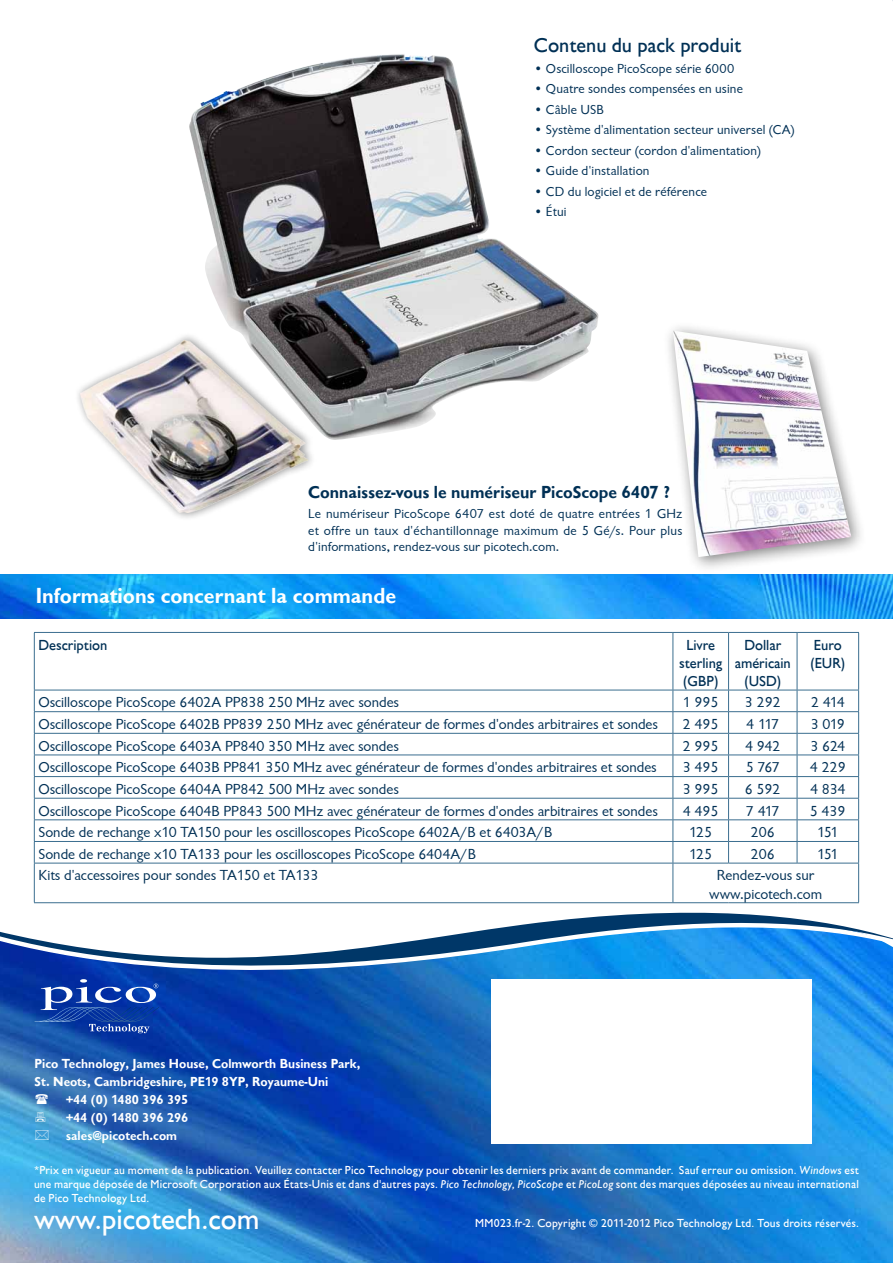
<style>
.page{position:relative;width:893px;height:1263px;background:#fff}
.page>*{position:absolute;margin:0;border:0;box-sizing:border-box;transform-origin:0 0}
.t1{font:500 30px "Chantilly";color:#fff}
.t2{font:700 22.5px "Chantilly";color:#fff}
.t3{font:500 21px "Chantilly";color:#003055}
.t4{font:700 18px "Chantilly";letter-spacing:.005em;color:#003055}
.t5{font:15px/18px "Chantilly";color:#003055;text-align:center}
.t6{font:500 15px/18px "Chantilly";color:#003055;text-align:center}
.t7{font:13.5px/16.2px "Chantilly";letter-spacing:.01em;color:#003055;text-align:justify}
.t8{font:700 13.5px "Chantilly";color:#fff}
.t9{font:500 12px/14.4px "Chantilly";letter-spacing:.015em;color:#fff;text-align:justify}
.s1{font-style:italic}
</style>
<div class="page">
<img style="left:189px;top:54px;width:410px;height:386px">
<img style="left:0;top:574px;width:869px;height:689px">
<svg style="left:0;top:769px;width:869px;height:110px"></svg>
<div style="left:492px;top:979px;width:320px;height:165px;background:#fff"></div>
<svg style="left:35px;top:1004px;width:124px;height:29px;background:#1948a8"></svg>
<svg style="left:0;top:1000px;width:869px;height:4px"></svg>
<svg style="left:0;top:879px;width:869px;height:121px"></svg>
<div style="left:663px;top:320px;width:204px;height:254px;background:#000;opacity:.5"></div>
<img style="left:673px;top:331px;width:178px;height:226px">
<svg style="left:869px;top:0;width:24px;height:1263px"></svg>
<div style="left:0;top:619px;width:892px;height:150px;background:#fff"></div>
<hr style="left:34px;top:633px;width:1px;height:57px;background:#3b6e8f">
<hr style="left:34px;top:632px;width:639px;height:1px;background:#3b6e8f">
<hr style="left:673px;top:633px;width:1px;height:57px;background:#3b6e8f">
<hr style="left:673px;top:632px;width:56px;height:1px;background:#3b6e8f">
<hr style="left:728px;top:633px;width:1px;height:57px;background:#3b6e8f">
<hr style="left:729px;top:632px;width:68px;height:1px;background:#3b6e8f">
<hr style="left:797px;top:633px;width:1px;height:57px;background:#3b6e8f">
<hr style="left:858px;top:633px;width:1px;height:57px;background:#3b6e8f">
<hr style="left:797px;top:632px;width:62px;height:1px;background:#3b6e8f">
<hr style="left:34px;top:690px;width:639px;height:1px;background:#3b6e8f">
<hr style="left:673px;top:690px;width:56px;height:1px;background:#3b6e8f">
<hr style="left:729px;top:690px;width:68px;height:1px;background:#3b6e8f">
<hr style="left:797px;top:690px;width:62px;height:1px;background:#3b6e8f">
<hr style="left:34px;top:711px;width:639px;height:1px;background:#3b6e8f">
<hr style="left:673px;top:711px;width:56px;height:1px;background:#3b6e8f">
<hr style="left:729px;top:711px;width:68px;height:1px;background:#3b6e8f">
<hr style="left:797px;top:711px;width:62px;height:1px;background:#3b6e8f">
<hr style="left:34px;top:733px;width:639px;height:1px;background:#3b6e8f">
<hr style="left:673px;top:733px;width:56px;height:1px;background:#3b6e8f">
<hr style="left:729px;top:733px;width:68px;height:1px;background:#3b6e8f">
<hr style="left:797px;top:733px;width:62px;height:1px;background:#3b6e8f">
<hr style="left:34px;top:755px;width:639px;height:1px;background:#3b6e8f">
<hr style="left:673px;top:755px;width:56px;height:1px;background:#3b6e8f">
<hr style="left:729px;top:755px;width:68px;height:1px;background:#3b6e8f">
<hr style="left:797px;top:755px;width:62px;height:1px;background:#3b6e8f">
<hr style="left:34px;top:776px;width:639px;height:1px;background:#3b6e8f">
<hr style="left:673px;top:776px;width:56px;height:1px;background:#3b6e8f">
<hr style="left:729px;top:776px;width:68px;height:1px;background:#3b6e8f">
<hr style="left:797px;top:776px;width:62px;height:1px;background:#3b6e8f">
<hr style="left:34px;top:798px;width:639px;height:1px;background:#3b6e8f">
<hr style="left:673px;top:798px;width:56px;height:1px;background:#3b6e8f">
<hr style="left:729px;top:798px;width:68px;height:1px;background:#3b6e8f">
<hr style="left:797px;top:798px;width:62px;height:1px;background:#3b6e8f">
<hr style="left:34px;top:819px;width:639px;height:1px;background:#3b6e8f">
<hr style="left:673px;top:819px;width:56px;height:1px;background:#3b6e8f">
<hr style="left:729px;top:819px;width:68px;height:1px;background:#3b6e8f">
<hr style="left:797px;top:819px;width:62px;height:1px;background:#3b6e8f">
<svg style="left:34px;top:690px;width:1px;height:173px"></svg>
<hr style="left:34px;top:841px;width:639px;height:1px;background:#3b6e8f">
<svg style="left:673px;top:690px;width:1px;height:173px"></svg>
<hr style="left:673px;top:841px;width:56px;height:1px;background:#3b6e8f">
<svg style="left:728px;top:690px;width:1px;height:173px"></svg>
<hr style="left:729px;top:841px;width:68px;height:1px;background:#3b6e8f">
<svg style="left:797px;top:690px;width:1px;height:173px"></svg>
<svg style="left:858px;top:690px;width:1px;height:173px"></svg>
<hr style="left:797px;top:841px;width:62px;height:1px;background:#3b6e8f">
<hr style="left:34px;top:863px;width:1px;height:39px;background:#3b6e8f">
<hr style="left:34px;top:863px;width:639px;height:1px;background:#3b6e8f">
<hr style="left:34px;top:902px;width:639px;height:1px;background:#3b6e8f">
<hr style="left:673px;top:863px;width:1px;height:39px;background:#3b6e8f">
<hr style="left:858px;top:863px;width:1px;height:39px;background:#3b6e8f">
<hr style="left:673px;top:863px;width:56px;height:1px;background:#3b6e8f">
<hr style="left:729px;top:863px;width:68px;height:1px;background:#3b6e8f">
<hr style="left:797px;top:863px;width:62px;height:1px;background:#3b6e8f">
<hr style="left:673px;top:902px;width:56px;height:1px;background:#3b6e8f">
<hr style="left:729px;top:902px;width:68px;height:1px;background:#3b6e8f">
<hr style="left:797px;top:902px;width:62px;height:1px;background:#3b6e8f">
<div style="left:74px;top:332px;width:243px;height:189px;background:#000;opacity:.5"></div>
<img style="left:81px;top:340px;width:226px;height:172px">
<svg style="left:36px;top:1093px;width:12px;height:11px"></svg>
<svg style="left:36px;top:1112px;width:10px;height:10px"></svg>
<svg style="left:36px;top:1130px;width:13px;height:10px"></svg>
<h3 class="t3" style="left:534px;top:34px;width:209px">Contenu du pack produit</h3>
<p class="t7" style="left:534px;top:60px;width:202px">• Oscilloscope PicoScope série 6000</p>
<p class="t7" style="left:534px;top:81px;width:210px">• Quatre sondes compensées en usine</p>
<p class="t7" style="left:534px;top:101px;width:71px">• Câble USB</p>
<p class="t7" style="left:534px;top:122px;width:262px">• Système d'alimentation secteur universel (CA)</p>
<p class="t7" style="left:534px;top:142px;width:229px">• Cordon secteur (cordon d'alimentation)</p>
<p class="t7" style="left:534px;top:163px;width:117px">• Guide d'installation</p>
<p class="t7" style="left:534px;top:183px;width:175px">• CD du logiciel et de référence</p>
<p class="t7" style="left:534px;top:204px;width:34px">• Étui</p>
<p class="t4" style="left:308px;top:482px;width:364px">Connaissez-vous le numériseur PicoScope 6407 ?</p>
<p class="t7" style="left:308px;top:506px;width:376px">Le numériseur PicoScope 6407 est doté de quatre entrées 1 GHz et offre un taux d'échantillonnage maximum de 5 Gé/s. Pour plus d'informations, rendez-vous sur picotech.com.</p>
<h2 class="t2" style="left:36px;top:583px;width:362px">Informations concernant la commande</h2>
<p class="t6" style="left:39px;top:636px;width:70px">Description</p>
<p class="t6" style="left:679px;top:636px;width:45px">Livre sterling (GBP)</p>
<p class="t6" style="left:735px;top:636px;width:58px">Dollar américain (USD)</p>
<p class="t6" style="left:810px;top:636px;width:36px;text-align:left">Euro (EUR)</p>
<p class="t5" style="left:39px;top:694px;width:362px">Oscilloscope PicoScope 6402A PP838 250 MHz avec sondes</p>
<p class="t5" style="left:683px;top:694px;width:37px">1 995</p>
<p class="t5" style="left:745px;top:694px;width:37px">3 292</p>
<p class="t5" style="left:811px;top:694px;width:35px">2 414</p>
<p class="t5" style="left:39px;top:715px;width:621px">Oscilloscope PicoScope 6402B PP839 250 MHz avec générateur de formes d'ondes arbitraires et sondes</p>
<p class="t5" style="left:683px;top:715px;width:37px">2 495</p>
<p class="t5" style="left:746px;top:715px;width:35px">4 117</p>
<p class="t5" style="left:811px;top:715px;width:36px">3 019</p>
<p class="t5" style="left:39px;top:737px;width:362px">Oscilloscope PicoScope 6403A PP840 350 MHz avec sondes</p>
<p class="t5" style="left:683px;top:737px;width:37px">2 995</p>
<p class="t5" style="left:745px;top:737px;width:37px">4 942</p>
<p class="t5" style="left:810px;top:737px;width:36px">3 624</p>
<p class="t5" style="left:39px;top:759px;width:620px">Oscilloscope PicoScope 6403B PP841 350 MHz avec générateur de formes d'ondes arbitraires et sondes</p>
<p class="t5" style="left:683px;top:759px;width:37px">3 495</p>
<p class="t5" style="left:746px;top:759px;width:36px">5 767</p>
<p class="t5" style="left:810px;top:759px;width:37px">4 229</p>
<p class="t5" style="left:39px;top:780px;width:362px">Oscilloscope PicoScope 6404A PP842 500 MHz avec sondes</p>
<p class="t5" style="left:683px;top:780px;width:37px">3 995</p>
<p class="t5" style="left:745px;top:780px;width:37px">6 592</p>
<p class="t5" style="left:810px;top:780px;width:37px">4 834</p>
<p class="t5" style="left:38px;top:802px;width:621px">Oscilloscope PicoScope 6404B PP843 500 MHz avec générateur de formes d'ondes arbitraires et sondes</p>
<p class="t5" style="left:683px;top:802px;width:37px">4 495</p>
<p class="t5" style="left:746px;top:802px;width:35px">7 417</p>
<p class="t5" style="left:810px;top:802px;width:37px">5 439</p>
<p class="t5" style="left:38px;top:823px;width:515px">Sonde de rechange x10 TA150 pour les oscilloscopes PicoScope 6402A/B et 6403A/B</p>
<p class="t5" style="left:689px;top:823px;width:24px">125</p>
<p class="t5" style="left:751px;top:823px;width:25px">206</p>
<p class="t5" style="left:817px;top:823px;width:23px">151</p>
<p class="t5" style="left:38px;top:845px;width:439px">Sonde de rechange x10 TA133 pour les oscilloscopes PicoScope 6404A/B</p>
<p class="t5" style="left:689px;top:845px;width:24px">125</p>
<p class="t5" style="left:751px;top:845px;width:25px">206</p>
<p class="t5" style="left:817px;top:845px;width:23px">151</p>
<p class="t5" style="left:38px;top:867px;width:281px">Kits d'accessoires pour sondes TA150 et TA133</p>
<p class="t5" style="left:709px;top:867px;width:115px">Rendez-vous sur www.picotech.com</p>
<p class="t8" style="left:35px;top:1056px;width:327px">Pico Technology, James House, Colmworth Business Park,</p>
<p class="t8" style="left:35px;top:1074px;width:295px">St. N eots, Cambridgeshire, PE 19 8YP, Royaume-Uni</p>
<p class="t8" style="left:66px;top:1092px;width:124px">+44 (0) 1480 396 395</p>
<p class="t8" style="left:66px;top:1110px;width:124px">+44 (0) 1480 396 296</p>
<p class="t8" style="left:66px;top:1128px;width:113px">sales@picotech.com</p>
<p class="t9" style="left:34px;top:1162px;width:826px">*Prix en vigueur au moment de la publication. Veuillez contacter Pico Technology pour obtenir les derniers prix avant de commander. Sauf erreur ou omission. <span class="s1">Windows</span> est une marque déposée de Microsoft Corporation aux États-Unis et dans d'autres pays. <span class="s1">Pico Technology, PicoScope</span> et <span class="s1">PicoLog</span> sont des marques déposées au niveau international de Pico Technology Ltd.</p>
<h1 class="t1" style="left:34px;top:1202px;width:227px">www.picotech.com</h1>
<p class="t9" style="left:475px;top:1216px;width:385px">MM 023.fr-2. Copyright © 2011-2012 Pico Technology Ltd. Tous droits réservés.</p>
</div>
